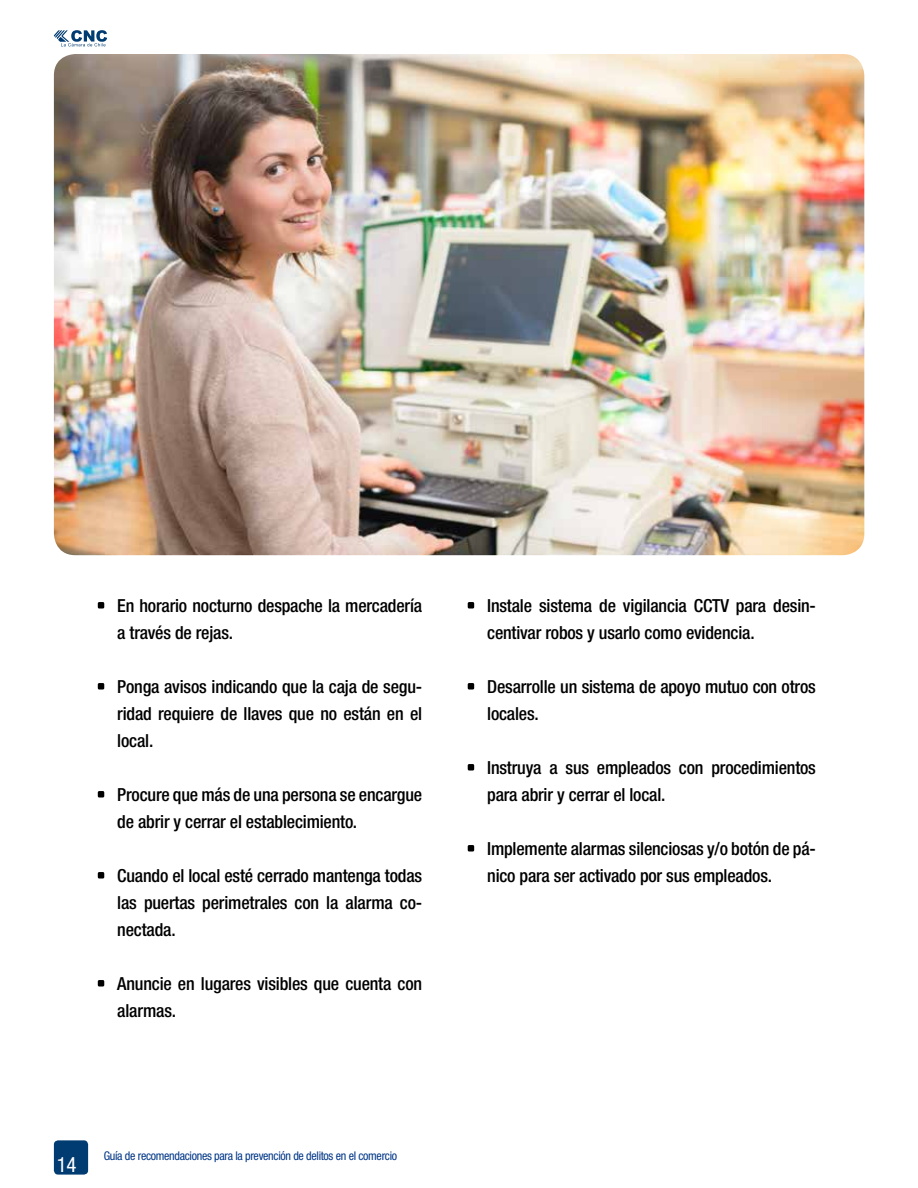
<style>
.page{position:relative;width:918px;height:1188px;background:#fff}
.page>*{position:absolute;margin:0;border:0;box-sizing:border-box;transform-origin:0 0}
.t1{font:condensed 21px "Helvetica Neue";color:#fff}
.t2{font:500 condensed 18px/27px "Helvetica Neue";letter-spacing:-.01em;color:#000}
.t3{font:condensed 12px "Helvetica Neue";letter-spacing:-.025em;color:#003687}
</style>
<div class="page">
<div style="left:54px;top:1140px;width:34px;height:35px;background:#003b71;border-radius:4px"></div>
<svg style="left:54px;top:30px;width:53px;height:16px"></svg>
<div style="left:98px;top:602px;width:6px;height:7px;background:#000"></div>
<div style="left:98px;top:683px;width:6px;height:7px;background:#000"></div>
<div style="left:98px;top:791px;width:6px;height:7px;background:#000"></div>
<div style="left:98px;top:872px;width:6px;height:7px;background:#000"></div>
<div style="left:98px;top:980px;width:6px;height:7px;background:#000"></div>
<img style="left:54px;top:54px;width:810px;height:501px">
<div style="left:468px;top:602px;width:6px;height:7px;background:#000"></div>
<div style="left:468px;top:683px;width:6px;height:7px;background:#000"></div>
<div style="left:468px;top:764px;width:6px;height:7px;background:#000"></div>
<div style="left:468px;top:845px;width:6px;height:7px;background:#000"></div>
<p class="t2" style="left:117px;top:591px;width:306px">En horario nocturno despache la mercadería a través de rejas.</p>
<p class="t2" style="left:117px;top:672px;width:306px;text-align:justify">Ponga avisos indicando que la caja de segu&shy;ridad requiere de llaves que no están en el local.</p>
<p class="t2" style="left:117px;top:780px;width:306px">Procure que más de una persona se encargue de abrir y cerrar el establecimiento.</p>
<p class="t2" style="left:117px;top:861px;width:306px;text-align:justify">Cuando el local esté cerrado mantenga todas las puertas perimetrales con la alarma co&shy;nectada.</p>
<p class="t2" style="left:117px;top:969px;width:306px">Anuncie en lugares visibles que cuenta con alarmas.</p>
<p class="t1" style="left:57px;top:1153px;width:21px">14</p>
<p class="t3" style="left:104px;top:1149px;width:295px">Guía de recomendaciones para la prevención de delitos en el comercio</p>
<p class="t2" style="left:487px;top:591px;width:330px">Instale sistema de vigilancia CCTV para desin&shy;centivar robos y usarlo como evidencia.</p>
<p class="t2" style="left:487px;top:672px;width:330px">Desarrolle un sistema de apoyo mutuo con otros locales.</p>
<p class="t2" style="left:487px;top:753px;width:330px">Instruya a sus empleados con procedimientos para abrir y cerrar el local.</p>
<p class="t2" style="left:487px;top:834px;width:330px">Implemente alarmas silenciosas y/o botón de pá&shy;nico para ser activado por sus empleados.</p>
</div>
